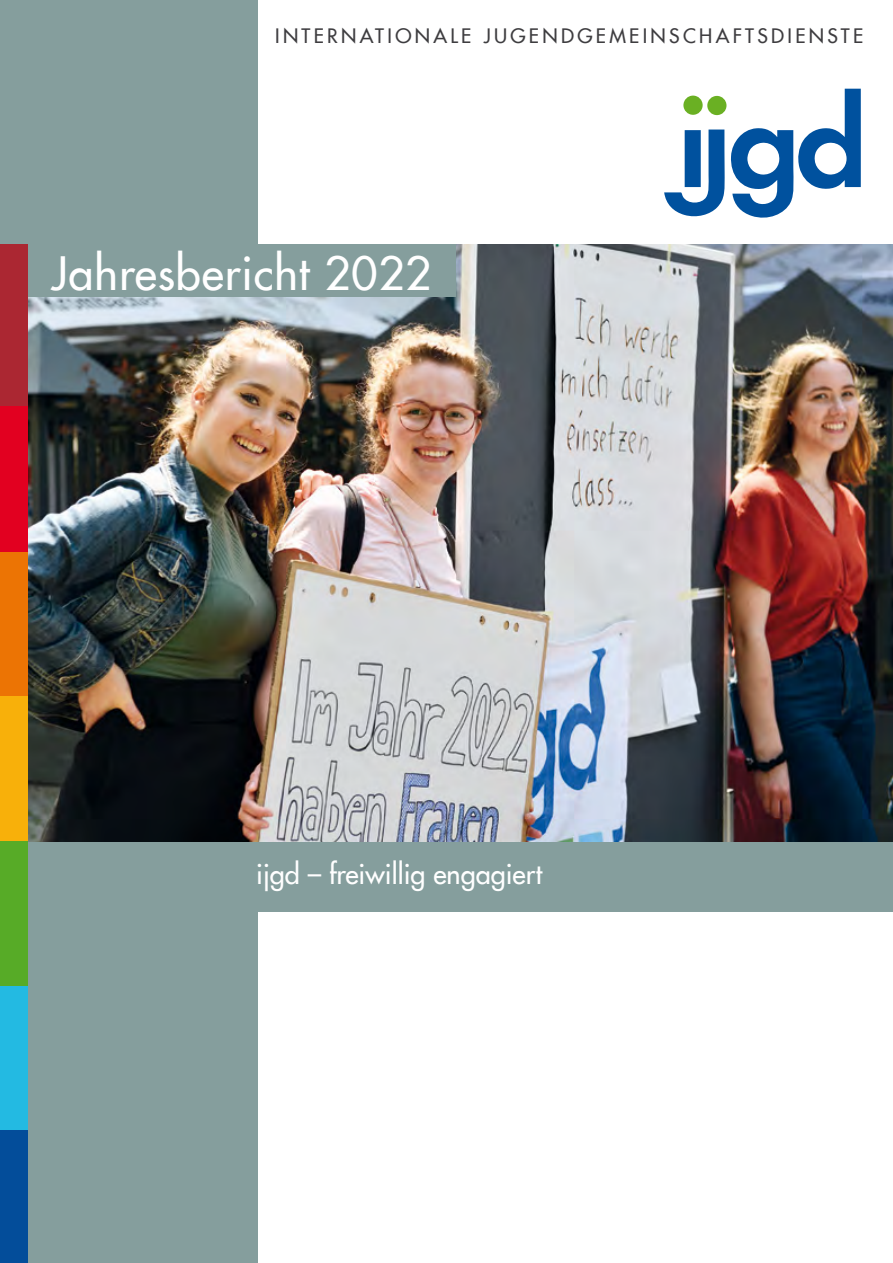
<style>
.page{position:relative;width:893px;height:1263px;background:#fff}
.page>*{position:absolute;margin:0;border:0;box-sizing:border-box;transform-origin:0 0}
.t1{font:500 45px "Futura Com";letter-spacing:.02em;color:#fff}
.t2{font:500 27px "Futura Com";color:#fff}
.t3{font:500 19.5px "Futura Com";letter-spacing:.17em;color:#3e3d40}
</style>
<div class="page">
<svg style="left:664px;top:89px;width:197px;height:129px"></svg>
<div style="left:683px;top:96px;width:20px;height:19px;background:#6ab023;border-radius:50%"></div>
<div style="left:707px;top:96px;width:19px;height:19px;background:#6ab023;border-radius:50%"></div>
<div style="left:0;top:0;width:257px;height:1263px;background:#859e9d"></div>
<img style="left:28px;top:244px;width:865px;height:598px">
<div style="left:0;top:244px;width:455px;height:53px;background:#859e9d"></div>
<div style="left:28px;top:842px;width:865px;height:70px;background:#859e9d"></div>
<div style="left:0;top:244px;width:28px;height:162px;background:#ab2732"></div>
<div style="left:0;top:406px;width:28px;height:146px;background:#e20020"></div>
<div style="left:0;top:552px;width:28px;height:144px;background:#ec7404"></div>
<div style="left:0;top:696px;width:28px;height:145px;background:#f8b00a"></div>
<div style="left:0;top:841px;width:28px;height:145px;background:#57ab27"></div>
<div style="left:0;top:986px;width:28px;height:145px;background:#23bae2"></div>
<div style="left:0;top:1131px;width:28px;height:132px;background:#034d9a"></div>
<p class="t3" style="left:275px;top:22px;width:590px">INTERNATIONALE JUGENDGEMEINSCHAFTSDIENSTE</p>
<h1 class="t1" style="left:51px;top:240px;width:381px">Jahresbericht 2022</h1>
<h2 class="t2" style="left:256px;top:854px;width:288px">ijgd – freiwillig engagiert</h2>
</div>
